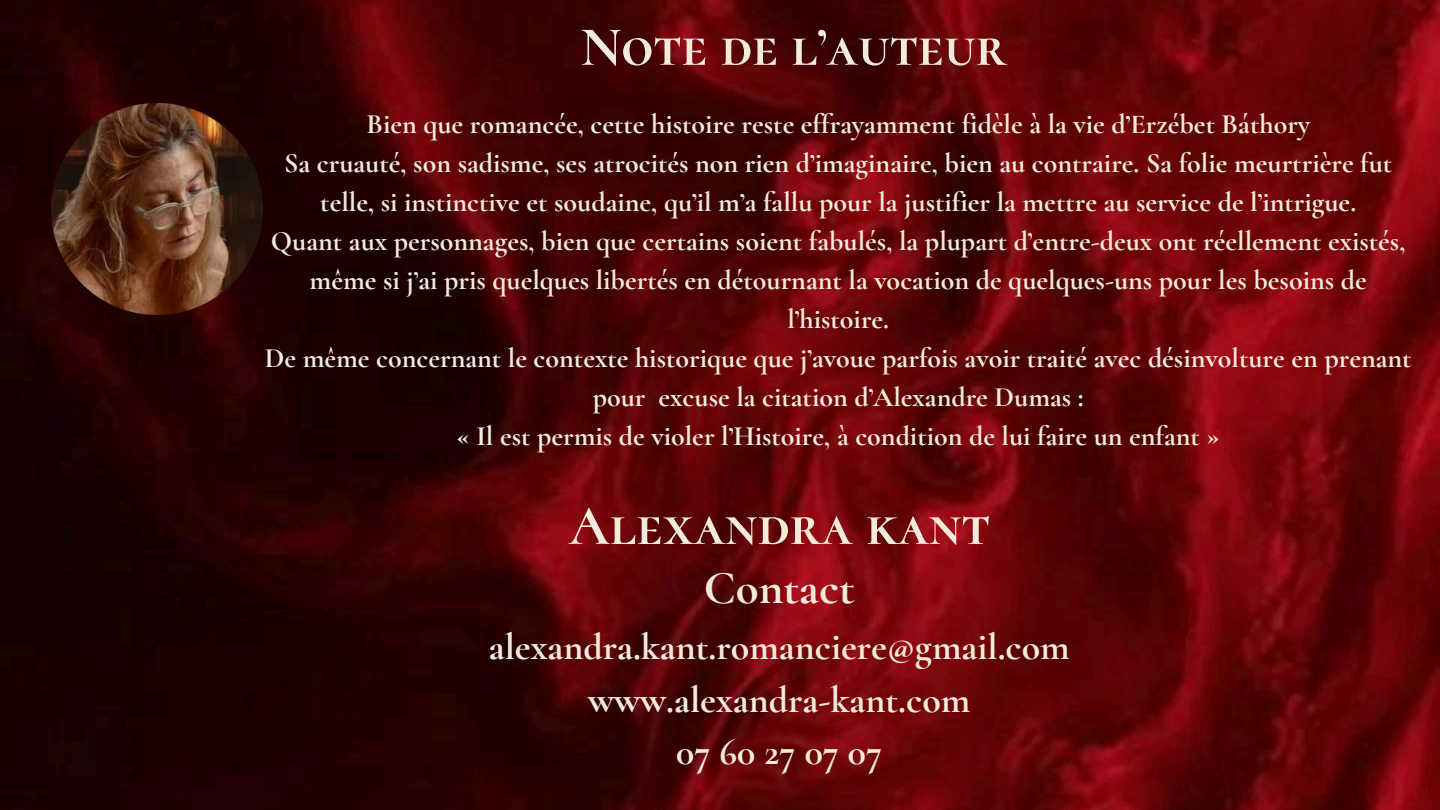
<style>
.page{position:relative;width:1440px;height:810px;background:#fff}
.page>*{position:absolute;margin:0;border:0;box-sizing:border-box;transform-origin:0 0}
.t1{font:700 57px "Cormorant SC";color:#f1ebdc}
.t2{font:700 56px "Cormorant SC";color:#f1ebdc}
.t3{font:700 47px "Cormorant Garamond";color:#f1ebdc}
.t4{font:700 38px/52.5px "Cormorant Garamond";color:#f1ebdc;text-align:center}
.t5{font:700 28px/39px "Cormorant Garamond";color:#f1ebdc;text-align:center}
</style>
<div class="page">
<img style="left:0;top:0;width:1440px;height:810px">
<img style="left:52px;top:104px;width:210px;height:210px">
<p class="t2" style="left:580px;top:13px;width:427px">Note de l’auteur</p>
<p class="t5" style="left:366px;top:104px;width:945px">Bien que romancée, cette histoire reste effrayamment fidèle à la vie d’Erzébet Báthory</p>
<p class="t5" style="left:284px;top:143px;width:1110px">Sa cruauté, son sadisme, ses atrocités non rien d’imaginaire, bien au contraire. Sa folie meurtrière fut telle, si instinctive et soudaine, qu’il m’a fallu pour la justifier la mettre au service de l’intrigue.</p>
<h1 class="t5" style="left:271px;top:221px;width:1136px">Quant aux personnages, bien que certains soient fabulés, la plupart d’entre-deux ont réellement existés, même si j’ai pris quelques libertés en détournant la vocation de quelques-uns pour les besoins de l’histoire.</h1>
<h2 class="t5" style="left:265px;top:338px;width:1149px">De même concernant le contexte historique que j’avoue parfois avoir traité avec désinvolture en prenant pour excuse la citation d’Alexandre Dumas :</h2>
<h3 class="t5" style="left:457px;top:416px;width:765px">« Il est permis de violer l’Histoire, à condition de lui faire un enfant »</h3>
<p class="t1" style="left:569px;top:491px;width:423px">Alexandra kant</p>
<p class="t3" style="left:704px;top:559px;width:153px">Contact</p>
<p class="t4" style="left:489px;top:621px;width:583px">alexandra.kant.romanciere@gmail.com www.alexandra-kant.com<br>07 60 27 07 07</p>
</div>
